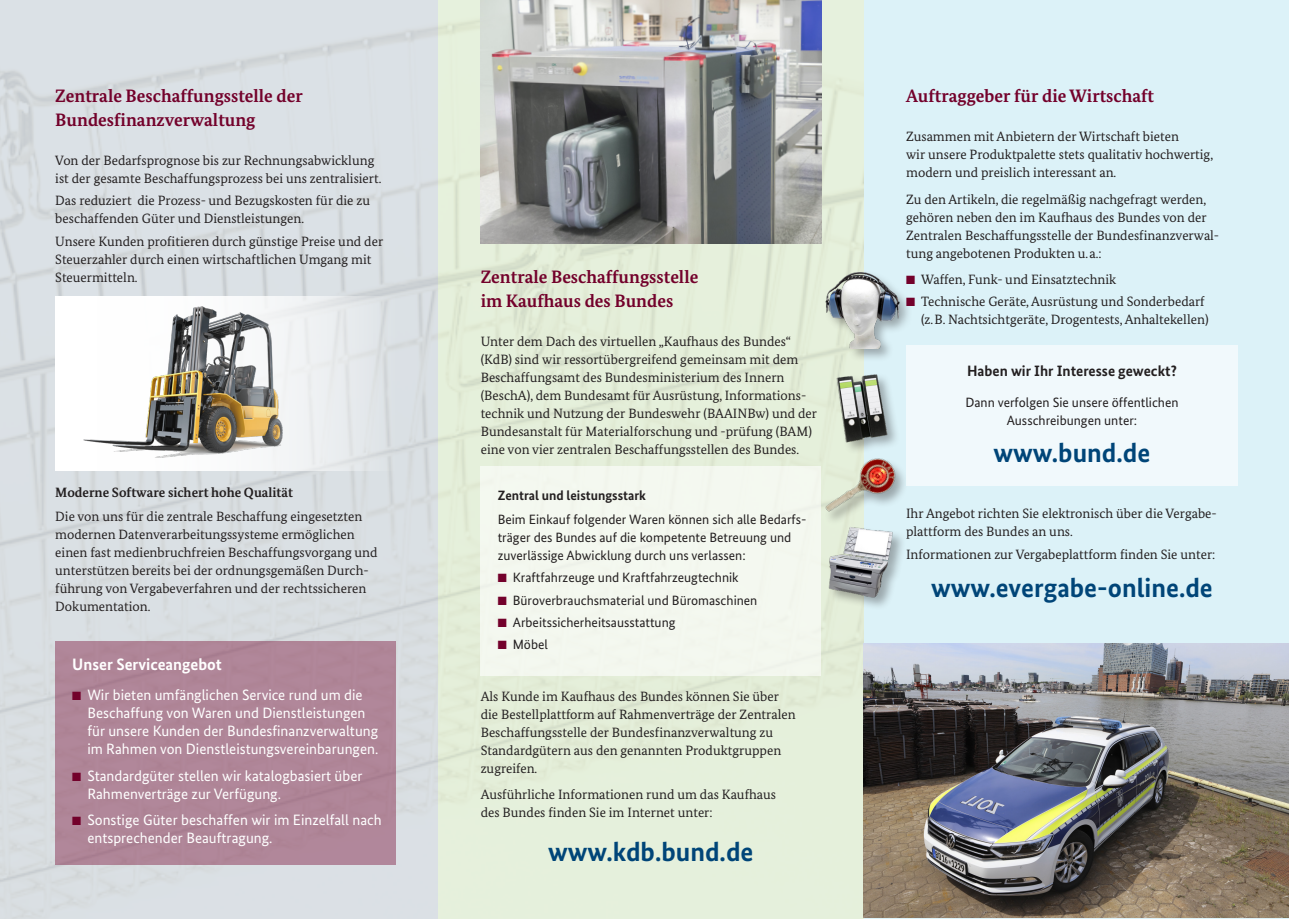
<style>
.page{position:relative;width:1289px;height:919px;background:#fff}
.page>*{position:absolute;margin:0;border:0;box-sizing:border-box;transform-origin:0 0}
.t1{font:700 27px "Bundes Sans";color:#004578}
.t2{font:700 18px/24px "Bundes Serif";color:#73012b}
.t3{font:700 16.5px "Bundes Sans";color:#fff}
.t4{font:15px/18px "Bundes Sans";color:#fff}
.t5{font:700 15px "Bundes Sans";color:#231f20}
.t6{font:13.5px/18px "Bundes Serif";color:#231f20}
.t7{font:13.5px/18px "Bundes Sans";color:#231f20;text-align:center}
.t8{font:700 13.5px "Bundes Serif";color:#231f20}
.t9{font:700 13.5px "Bundes Sans";color:#231f20}
.s1{color:#73012b}
</style>
<div class="page">
<div style="left:863px;top:0;width:425px;height:918px;background:#dcf2f8"></div>
<img style="left:0;top:0;width:863px;height:918px">
<img style="left:863px;top:643px;width:425px;height:274px">
<div style="left:835px;top:373px;width:65px;height:82px;background:#231f20;opacity:.35"></div>
<img style="left:834px;top:363px;width:55px;height:82px">
<div style="left:826px;top:525px;width:80px;height:85px;background:#231f20;opacity:.35"></div>
<img style="left:821px;top:530px;width:75px;height:76px">
<div style="left:824px;top:457px;width:84px;height:68px;background:#231f20;opacity:.35"></div>
<img style="left:809px;top:457px;width:91px;height:73px">
<div style="left:824px;top:270px;width:88px;height:92px;background:#231f20;opacity:.35"></div>
<img style="left:803px;top:268px;width:109px;height:80px">
<div style="left:906px;top:345px;width:331px;height:141px;background:#f1f9fc"></div>
<div style="left:480px;top:466px;width:341px;height:209px;background:#f4f8ef"></div>
<img style="left:480px;top:0;width:341px;height:243px">
<svg style="left:55px;top:296px;width:340px;height:174px;fill:#e7eaec"></svg>
<img style="left:75px;top:296px;width:237px;height:174px">
<div style="left:55px;top:641px;width:340px;height:223px;background:#af8598"></div>
<h2 class="t2" style="left:55px;top:83px;width:249px">Zentrale Beschaffungsstelle der<br>Bundesfinanzverwaltung</h2>
<p class="t6" style="left:55px;top:151px;width:327px">Von der Bedarfsprognose bis zur Rechnungsabwicklung ist der gesamte Beschaffungsprozess bei uns zentralisiert.</p>
<p class="t6" style="left:55px;top:191px;width:316px">Das reduziert die Prozess- und Bezugskosten für die zu beschaffenden Güter und Dienstleistungen.</p>
<p class="t6" style="left:55px;top:232px;width:329px">Unsere Kunden profitieren durch günstige Preise und der<br>Steuerzahler durch einen wirtschaftlichen Umgang mit<br>Steuermitteln.</p>
<p class="t8" style="left:55px;top:484px;width:239px">Moderne Software sichert hohe Qualität</p>
<p class="t6" style="left:55px;top:507px;width:324px">Die von uns für die zentrale Beschaffung eingesetzten modernen Datenverarbeitungssysteme ermöglichen einen fast medienbruchfreien Beschaffungsvorgang und unterstützen bereits bei der ordnungsgemäßen Durch&shy;führung von Vergabeverfahren und der rechtssicheren Dokumentation.</p>
<p class="t3" style="left:72px;top:653px;width:151px">Unser Serviceangebot</p>
<p class="t4" style="left:87px;top:686px;width:292px;text-indent:-15px"><span class="s1">■</span> Wir bieten umfänglichen Service rund um die Beschaffung von Waren und Dienstleistungen für unsere Kunden der Bundesfinanzverwaltung im Rahmen von Dienstleistungsvereinbarungen.</p>
<p class="t4" style="left:87px;top:766px;width:276px;text-indent:-15px"><span class="s1">■</span> Standardgüter stellen wir katalogbasiert über<br>Rahmenverträge zur Verfügung.</p>
<p class="t4" style="left:87px;top:811px;width:296px;text-indent:-15px"><span class="s1">■</span> Sonstige Güter beschaffen wir im Einzelfall nach entsprechender Beauftragung.</p>
<h2 class="t2" style="left:480px;top:264px;width:219px">Zentrale Beschaffungsstelle im Kaufhaus des Bundes</h2>
<p class="t6" style="left:480px;top:332px;width:338px">Unter dem Dach des virtuellen „Kaufhaus des Bundes“ (KdB) sind wir ressortübergreifend gemeinsam mit dem Beschaffungsamt des Bundesministerium des Innern (BeschA), dem Bundesamt für Ausrüstung, Informations&shy;technik und Nutzung der Bundeswehr (BAAINBw) und der Bundesanstalt für Materialforschung und -prüfung (BAM) eine von vier zentralen Beschaffungsstellen des Bundes.</p>
<p class="t9" style="left:497px;top:486px;width:150px">Zentral und leistungsstark</p>
<p class="t7" style="left:497px;top:510px;width:310px;text-align:left">Beim Einkauf folgender Waren können sich alle Bedarfs&shy;träger des Bundes auf die kompetente Betreuung und zuverlässige Abwicklung durch uns verlassen:</p>
<p class="t7" style="left:497px;top:568px;width:242px"><span class="s1">■</span> Kraftfahrzeuge und Kraftfahrzeugtechnik</p>
<p class="t7" style="left:497px;top:590px;width:261px"><span class="s1">■</span> Büroverbrauchsmaterial und Büromaschinen</p>
<p class="t7" style="left:497px;top:613px;width:179px"><span class="s1">■</span> Arbeitssicherheitsausstattung</p>
<p class="t7" style="left:497px;top:635px;width:52px"><span class="s1">■</span> Möbel</p>
<p class="t6" style="left:480px;top:687px;width:316px">Als Kunde im Kaufhaus des Bundes können Sie über die Bestellplattform auf Rahmenverträge der Zentralen Beschaffungsstelle der Bundesfinanzverwaltung zu Standardgütern aus den genannten Produktgruppen zugreifen.</p>
<p class="t6" style="left:480px;top:785px;width:297px">Ausführliche Informationen rund um das Kaufhaus des Bundes finden Sie im Internet unter:</p>
<h1 class="t1" style="left:548px;top:834px;width:207px">www.kdb.bund.de</h1>
<h2 class="t2" style="left:906px;top:83px;width:249px">Auftraggeber für die Wirtschaft</h2>
<p class="t6" style="left:906px;top:127px;width:308px">Zusammen mit Anbietern der Wirtschaft bieten<br>wir unsere Produktpalette stets qualitativ hochwertig, modern und preislich interessant an.</p>
<p class="t6" style="left:906px;top:190px;width:314px">Zu den Artikeln, die regelmäßig nachgefragt werden, gehören neben den im Kaufhaus des Bundes von der Zentralen Beschaffungsstelle der Bundesfinanzverwal&shy;tung angebotenen Produkten u. a.:</p>
<p class="t6" style="left:906px;top:270px;width:212px"><span class="s1">■</span> Waffen, Funk- und Einsatztechnik</p>
<p class="t6" style="left:906px;top:292px;width:304px;text-align:right"><span class="s1">■</span> Technische Geräte, Ausrüstung und Sonderbedarf (z. B. Nachtsichtgeräte, Drogentests, Anhaltekellen)</p>
<p class="t5" style="left:967px;top:362px;width:211px">Haben wir Ihr Interesse geweckt?</p>
<p class="t7" style="left:965px;top:393px;width:215px">Dann verfolgen Sie unsere öffentlichen<br>Ausschreibungen unter:</p>
<h1 class="t1" style="left:993px;top:436px;width:158px">www.bund.de</h1>
<p class="t6" style="left:906px;top:504px;width:312px">Ihr Angebot richten Sie elektronisch über die Vergabe&shy;plattform des Bundes an uns.</p>
<p class="t6" style="left:906px;top:544px;width:311px">Informationen zur Vergabeplattform finden Sie unter:</p>
<h1 class="t1" style="left:931px;top:571px;width:283px">www.evergabe-online.de</h1>
</div>
